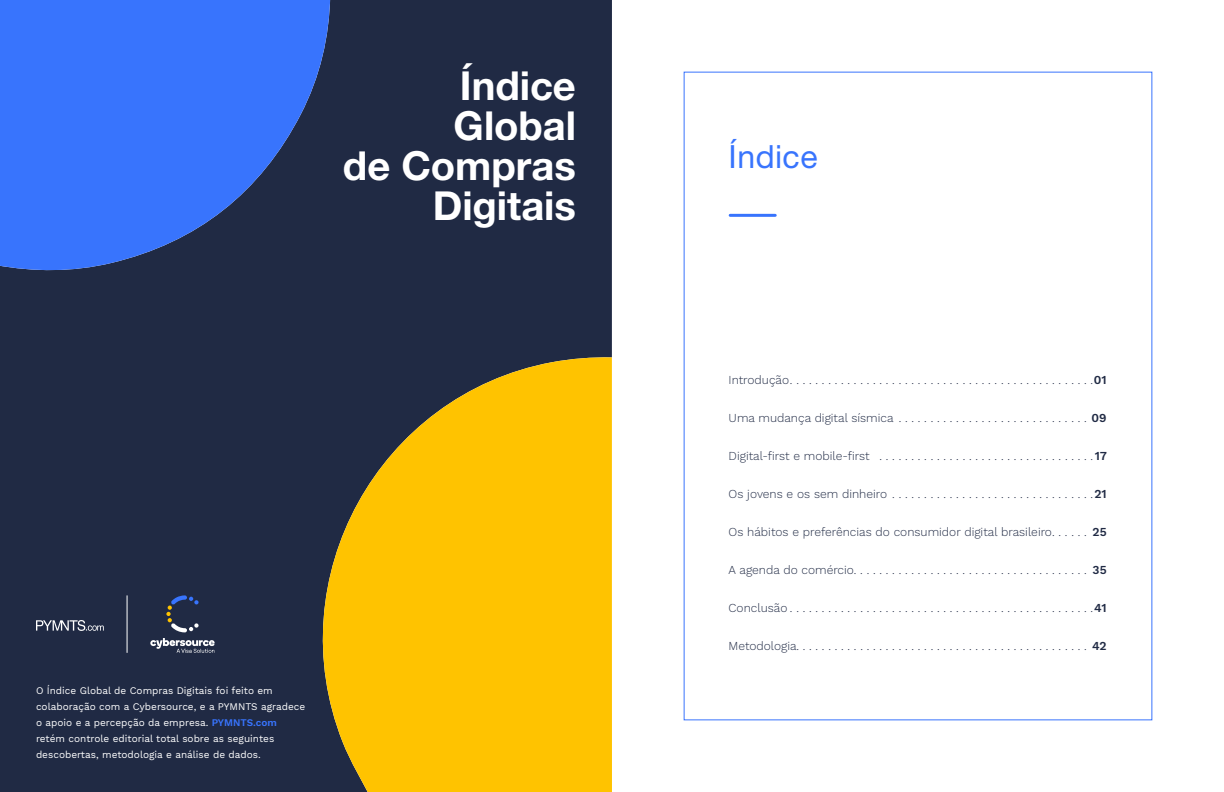
<style>
.page{position:relative;width:1224px;height:792px;background:#fff}
.page>*{position:absolute;margin:0;border:0;box-sizing:border-box;transform-origin:0 0}
.t1{font:700 40px/40px "Helvetica Neue LT Std";color:#fff;text-align:right}
.t2{font:32px "Helvetica Neue LT Std";letter-spacing:.015em;color:#3874fd}
.t3{font:300 12px "Work Sans";color:#202a44}
.t4{font:10px/16px "Work Sans";color:#fff}
.s1{font-weight:600;color:#3874fd}
.s2{font-weight:600}
</style>
<div class="page">
<div style="left:0;top:0;width:612px;height:792px;background:#202a44"></div>
<svg style="left:278px;top:357px;width:334px;height:435px;background:#c39912"></svg>
<svg style="left:0;top:0;width:331px;height:272px;background:#3365d8"></svg>
<hr style="left:730px;top:214px;width:45px;height:3px;background:#3874fd">
<svg style="left:36px;top:620px;width:68px;height:11px"></svg>
<hr style="left:127px;top:595px;width:1px;height:58px;background:#fff">
<svg style="left:166px;top:595px;width:33px;height:37px"></svg>
<svg style="left:150px;top:638px;width:65px;height:15px"></svg>
<h1 class="t1" style="left:343px;top:65px;width:235px">Índice<br>Global<br>de Compras<br>Digitais</h1>
<p class="t4" style="left:36px;top:683px;width:271px">O Índice Global de Compras Digitais foi feito em colaboração com a Cybersource, e a PYMNTS agradece o apoio e a percepção da empresa. <span class="s1">PYMNTS.com </span>retém controle editorial total sobre as seguintes descobertas, metodologia e análise de dados.</p>
<h2 class="t2" style="left:729px;top:138px;width:90px">Índice</h2>
<p class="t3" style="left:729px;top:373px;width:379px">Introdução . . . . . . . . . . . . . . . . . . . . . . . . . . . . . . . . . . . . . . . . . . . . . . . <span class="s2">01</span></p>
<p class="t3" style="left:729px;top:411px;width:379px">Uma mudança digital sísmica . . . . . . . . . . . . . . . . . . . . . . . . . . . . . . <span class="s2">09</span></p>
<p class="t3" style="left:729px;top:449px;width:380px">Digital-first e mobile-first . . . . . . . . . . . . . . . . . . . . . . . . . . . . . . . . . <span class="s2">17</span></p>
<p class="t3" style="left:729px;top:487px;width:379px">Os jovens e os sem dinheiro . . . . . . . . . . . . . . . . . . . . . . . . . . . . . . . <span class="s2">21</span></p>
<p class="t3" style="left:729px;top:525px;width:379px">Os hábitos e preferências do consumidor digital brasileiro . . . . . . <span class="s2">25</span></p>
<p class="t3" style="left:729px;top:563px;width:379px">A agenda do comércio . . . . . . . . . . . . . . . . . . . . . . . . . . . . . . . . . . . . . <span class="s2">35</span></p>
<p class="t3" style="left:729px;top:601px;width:379px">Conclusão . . . . . . . . . . . . . . . . . . . . . . . . . . . . . . . . . . . . . . . . . . . . . . . <span class="s2">41</span></p>
<p class="t3" style="left:729px;top:639px;width:380px">Metodologia . . . . . . . . . . . . . . . . . . . . . . . . . . . . . . . . . . . . . . . . . . . . . . <span class="s2">42</span></p>
</div>
